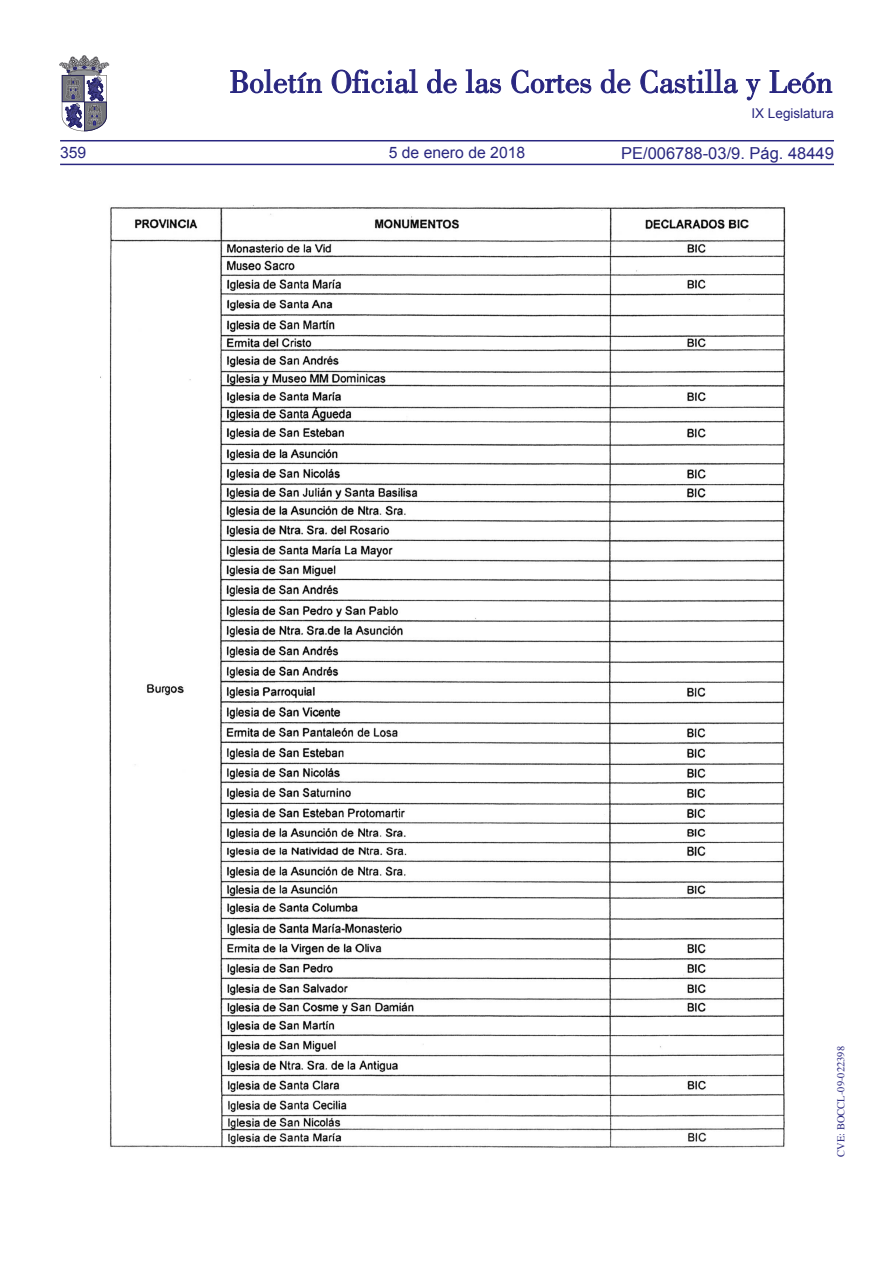
<style>
.page{position:relative;width:893px;height:1263px;background:#fff}
.page>*{position:absolute;margin:0;border:0;box-sizing:border-box;transform-origin:0 0}
.t1{font:16.5px "Arial";color:#292780}
.t2{font:15.75px "Arial";color:#292780}
.t3{font:13.5px "Arial";color:#292780}
.t4{font:10.5px "Times";color:#292780}
</style>
<div class="page">
<hr style="left:60px;top:164px;width:774px;height:1px;background:#292780">
<hr style="left:60px;top:140px;width:774px;height:1px;background:#292780">
<svg style="left:230px;top:69px;width:92px;height:24px"></svg>
<svg style="left:332px;top:69px;width:86px;height:24px"></svg>
<svg style="left:427px;top:69px;width:30px;height:24px"></svg>
<svg style="left:466px;top:69px;width:35px;height:24px"></svg>
<svg style="left:511px;top:70px;width:80px;height:23px"></svg>
<svg style="left:601px;top:69px;width:29px;height:24px"></svg>
<svg style="left:640px;top:69px;width:98px;height:24px"></svg>
<svg style="left:746px;top:79px;width:14px;height:21px"></svg>
<svg style="left:770px;top:70px;width:62px;height:23px"></svg>
<svg style="left:60px;top:55px;width:49px;height:76px"></svg>
<img style="left:109px;top:205px;width:677px;height:943px">
<p class="t2" style="left:60px;top:142px;width:28px">359</p>
<p class="t2" style="left:389px;top:142px;width:138px">5 de enero de 2018</p>
<p class="t3" style="left:751px;top:105px;width:84px">IX Legislatura</p>
<p class="t1" style="left:621px;top:142px;width:214px">PE/006788-03/9. Pág. 48449</p>
<p class="t4" style="left:831px;top:1157px;width:112px;rotate:-90deg">CVE: BOCCL-09-022398</p>
</div>
